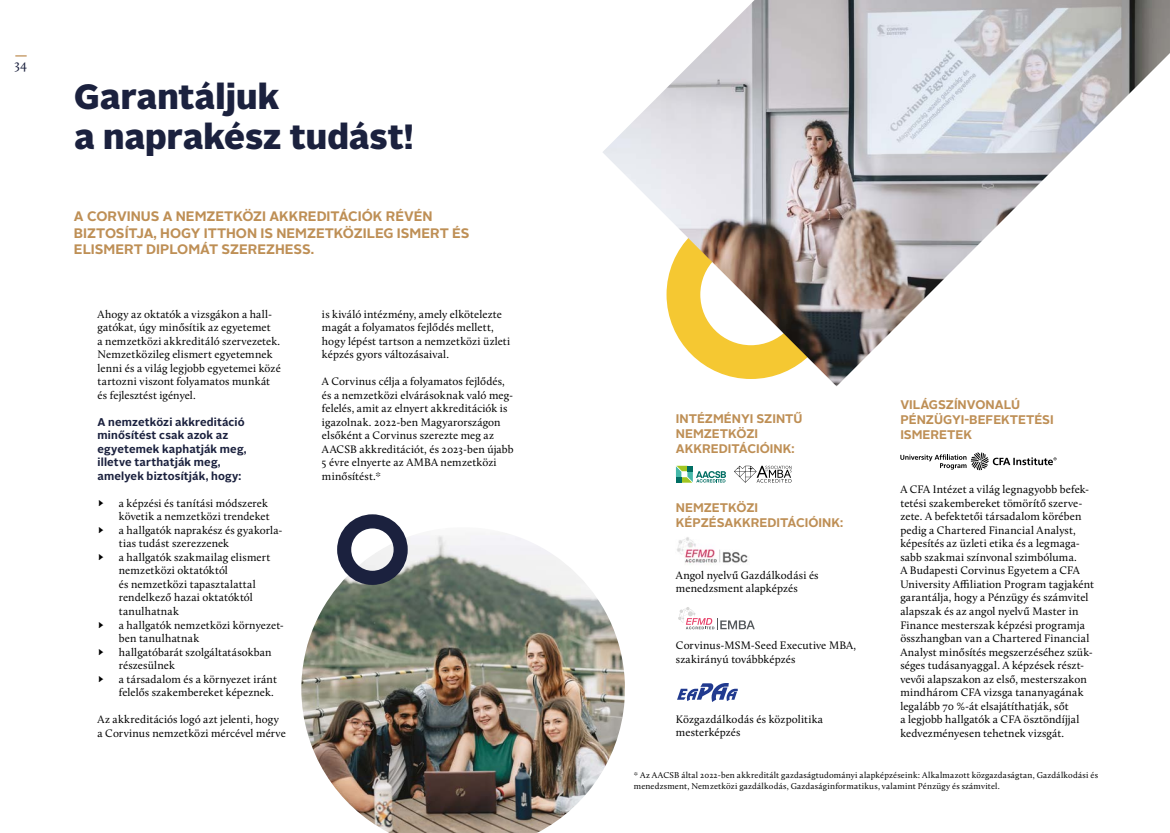
<style>
.page{position:relative;width:1170px;height:833px;background:#fff}
.page>*{position:absolute;margin:0;border:0;box-sizing:border-box;transform-origin:0 0}
.t1{font:900 35px/40px "Alright Sans";color:#1b213e}
.t2{font:700 13.75px/16.5px "Alright Sans";color:#be8f55}
.t3{font:13.75px "Calluna";color:#1b213e}
.t4{font:700 12.5px/15px "Alright Sans";color:#be8f55}
.t5{font:11.25px/13.5px "Calluna";letter-spacing:.01em;color:#000}
.t6{font:700 11.25px/13.5px "Alright Sans";letter-spacing:.015em;color:#1b213e}
.t7{font:8.75px/10.5px "Calluna";letter-spacing:.025em;color:#000}
</style>
<div class="page">
<svg style="left:15px;top:55px;width:12px;height:2px"></svg>
<img style="left:301px;top:535px;width:324px;height:298px">
<svg style="left:734px;top:466px;width:57px;height:17px"></svg>
<svg style="left:676px;top:466px;width:50px;height:17px"></svg>
<img style="left:677px;top:537px;width:71px;height:27px">
<svg style="left:678px;top:607px;width:76px;height:22px"></svg>
<svg style="left:677px;top:683px;width:60px;height:19px"></svg>
<svg style="left:900px;top:452px;width:156px;height:18px"></svg>
<img style="left:603px;top:0;width:566px;height:386px">
<svg style="left:337px;top:514px;width:70px;height:71px"></svg>
<p class="t3" style="left:15px;top:56px;width:14px">34</p>
<h1 class="t1" style="left:74px;top:76px;width:341px">Garantáljuk<br>a naprakész tudást!</h1>
<p class="t2" style="left:74px;top:208px;width:397px">A CORVINUS A NEMZETKÖZI AKKREDITÁCIÓK RÉVÉN<br>BIZTOSÍTJA, HOGY ITTHON IS NEMZETKÖZILEG ISMERT ÉS<br>ELISMERT DIPLOMÁT SZEREZHESS.</p>
<p class="t5" style="left:98px;top:307px;width:185px">Ahogy az oktatók a vizsgákon a hall&shy;gatókat, úgy minősítik az egyetemet<br>a nemzetközi akkreditáló szervezetek.<br>Nemzetközileg elismert egyetemnek lenni és a világ legjobb egyetemei közé tartozni viszont folyamatos munkát és fejlesztést igényel.</p>
<p class="t6" style="left:98px;top:415px;width:150px">A nemzetközi akkreditáció minősítést csak azok az egyetemek kaphatják meg, illetve tarthatják meg, amelyek biztosítják, hogy:</p>
<p class="t5" style="left:98px;top:496px;width:9px">►</p>
<p class="t5" style="left:119px;top:496px;width:152px">a képzési és tanítási módszerek követik a nemzetközi trendeket</p>
<p class="t5" style="left:98px;top:523px;width:9px">►</p>
<p class="t5" style="left:119px;top:523px;width:164px">a hallgatók naprakész és gyakorla&shy;tias tudást szerezzenek</p>
<p class="t5" style="left:98px;top:550px;width:9px">►</p>
<p class="t5" style="left:119px;top:550px;width:153px">a hallgatók szakmailag elismert nemzetközi oktatóktól<br>és nemzetközi tapasztalattal rendelkező hazai oktatóktól tanulhatnak</p>
<p class="t5" style="left:98px;top:618px;width:9px">►</p>
<p class="t5" style="left:119px;top:618px;width:166px">a hallgatók nemzetközi környezet&shy;ben tanulhatnak</p>
<p class="t5" style="left:98px;top:645px;width:9px">►</p>
<p class="t5" style="left:119px;top:645px;width:154px">hallgatóbarát szolgáltatásokban részesülnek</p>
<p class="t5" style="left:98px;top:672px;width:9px">►</p>
<p class="t5" style="left:119px;top:672px;width:159px">a társadalom és a környezet iránt felelős szakembereket képeznek.</p>
<p class="t5" style="left:98px;top:712px;width:190px">Az akkreditációs logó azt jelenti, hogy a Corvinus nemzetközi mércével mérve</p>
<p class="t5" style="left:322px;top:307px;width:190px">is kiváló intézmény, amely elkötelezte magát a folyamatos fejlődés mellett, hogy lépést tartson a nemzetközi üzleti képzés gyors változásaival.</p>
<p class="t5" style="left:322px;top:375px;width:193px">A Corvinus célja a folyamatos fejlődés, és a nemzetközi elvárásoknak való meg&shy;felelés, amit az elnyert akkreditációk is igazolnak. 2022-ben Magyarországon elsőként a Corvinus szerezte meg az AACSB akkreditációt, és 2023-ben újabb 5 évre elnyerte az AMBA nemzetközi minősítést.*</p>
<p class="t4" style="left:676px;top:411px;width:128px">INTÉZMÉNYI SZINTŰ<br>NEMZETKÖZI<br>AKKREDITÁCIÓINK:</p>
<p class="t4" style="left:676px;top:500px;width:169px">NEMZETKÖZI<br>KÉPZÉSAKKREDITÁCIÓINK:</p>
<p class="t5" style="left:676px;top:568px;width:144px">Angol nyelvű Gazdálkodási és menedzsment alapképzés</p>
<p class="t5" style="left:676px;top:639px;width:182px">Corvinus-MSM-Seed Executive MBA, szakirányú továbbképzés</p>
<p class="t5" style="left:676px;top:712px;width:149px">Közgazdálkodás és közpolitika mesterképzés</p>
<p class="t4" style="left:900px;top:397px;width:155px">VILÁGSZÍNVONALÚ<br>PÉNZÜGYI-BEFEKTETÉSI<br>ISMERETEK</p>
<p class="t5" style="left:900px;top:483px;width:195px">A CFA Intézet a világ legnagyobb befek&shy;tetési szakembereket tömörítő szerve&shy;zete. A befektetői társadalom körében pedig a Chartered Financial Analyst, képesítés az üzleti etika és a legmaga&shy;sabb szakmai színvonal szimbóluma.<br>A Budapesti Corvinus Egyetem a CFA University Affiliation Program tagjaként garantálja, hogy a Pénzügy és számvitel alapszak és az angol nyelvű Master in Finance mesterszak képzési programja összhangban van a Chartered Financial Analyst minősítés megszerzéséhez szük&shy;séges tudásanyaggal. A képzések részt&shy;vevői alapszakon az első, mesterszakon mindhárom CFA vizsga tananyagának legalább 70 %-át elsajátíthatják, sőt<br>a legjobb hallgatók a CFA ösztöndíjjal kedvezményesen tehetnek vizsgát.</p>
<p class="t7" style="left:634px;top:770px;width:465px">* Az AACSB által 2022-ben akkreditált gazdaságtudományi alapképzéseink: Alkalmazott közgazdaságtan, Gazdálkodási és menedzsment, Nemzetközi gazdálkodás, Gazdaságinformatikus, valamint Pénzügy és számvitel.</p>
</div>
